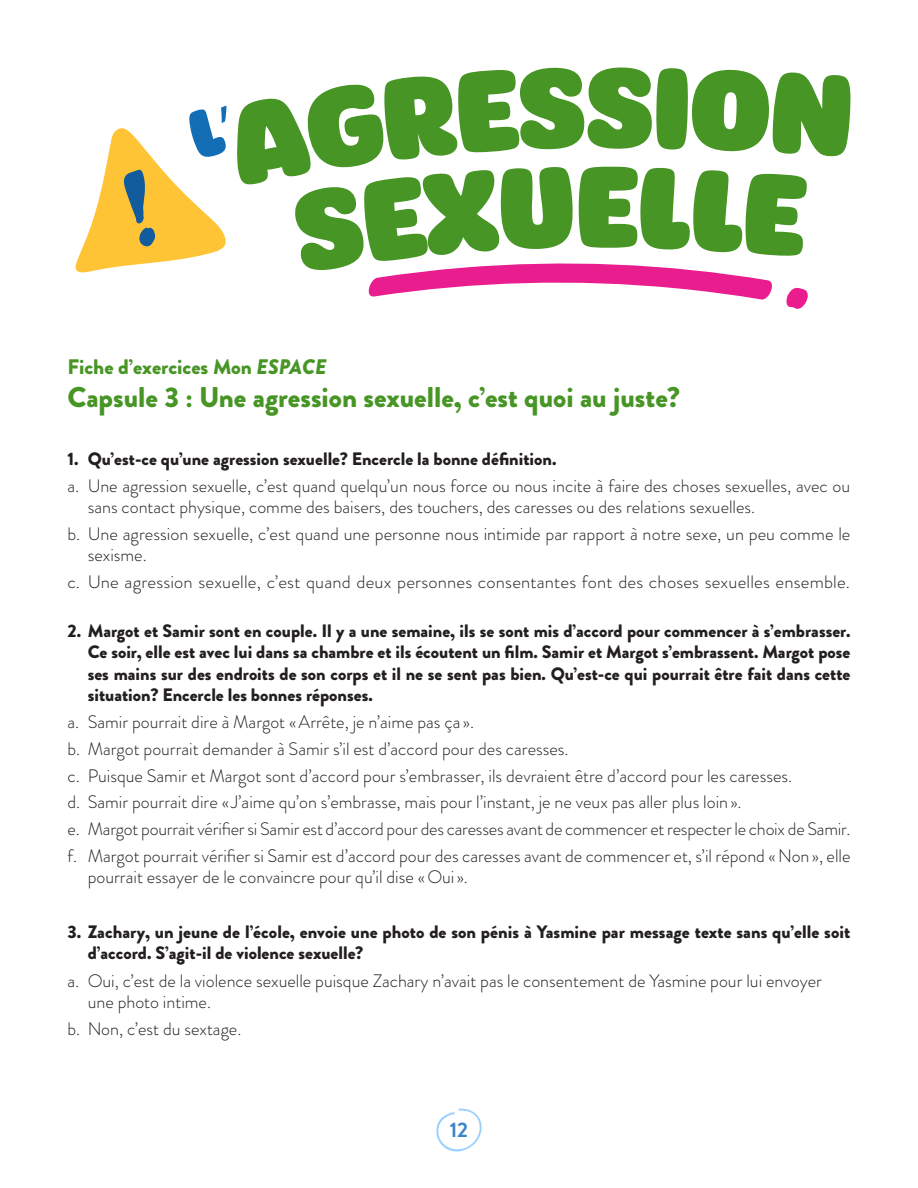
<style>
.page{position:relative;width:918px;height:1188px;background:#fff}
.page>*{position:absolute;margin:0;border:0;box-sizing:border-box;transform-origin:0 0}
.t1{font:900 28.5px "Brandon Grotesque";color:#479525}
.t2{font:900 21px "Brandon Grotesque";color:#479525}
.t3{font:700 21px "Brandon Grotesque";color:#3d85c6}
.t4{font:300 18px/21px "Brandon Grotesque";color:#231f20}
.t5{font:900 18px/21.6px "Brandon Grotesque";color:#231f20;text-align:justify}
.s1{font-style:italic}
</style>
<div class="page">
<svg style="left:436px;top:1108px;width:46px;height:44px"></svg>
<svg style="left:75px;top:105px;width:152px;height:168px"></svg>
<svg style="left:237px;top:67px;width:614px;height:242px"></svg>
<p class="t2" style="left:68px;top:352px;width:260px">Fiche d’exercices Mon <span class="s1">ESPACE</span></p>
<p class="t1" style="left:68px;top:377px;width:614px">Capsule 3 : Une agression sexuelle, c’est quoi au juste?</p>
<p class="t5" style="left:68px;top:448px;width:490px">1. Qu’est-ce qu’une agression sexuelle? Encercle la bonne définition.</p>
<p class="t4" style="left:88px;top:475px;width:764px;text-indent:-20px">a. Une agression sexuelle, c’est quand quelqu’un nous force ou nous incite à faire des choses sexuelles, avec ou sans contact physique, comme des baisers, des touchers, des caresses ou des relations sexuelles.</p>
<p class="t4" style="left:88px;top:523px;width:764px;text-indent:-20px">b. Une agression sexuelle, c’est quand une personne nous intimide par rapport à notre sexe, un peu comme le sexisme.</p>
<p class="t4" style="left:68px;top:571px;width:784px">c. Une agression sexuelle, c’est quand deux personnes consentantes font des choses sexuelles ensemble.</p>
<p class="t5" style="left:88px;top:620px;width:764px;text-indent:-20px">2. Margot et Samir sont en couple. Il y a une semaine, ils se sont mis d’accord pour commencer à s’embrasser.<br>Ce soir, elle est avec lui dans sa chambre et ils écoutent un film. Samir et Margot s’embrassent. Margot pose ses mains sur des endroits de son corps et il ne se sent pas bien. Qu’est-ce qui pourrait être fait dans cette situation? Encercle les bonnes réponses.</p>
<p class="t4" style="left:68px;top:712px;width:408px">a. Samir pourrait dire à Margot «Arrête, je n’aime pas ça ».</p>
<p class="t4" style="left:68px;top:738px;width:502px">b. Margot pourrait demander à Samir s’il est d’accord pour des caresses.</p>
<p class="t4" style="left:68px;top:765px;width:726px">c. Puisque Samir et Margot sont d’accord pour s’embrasser, ils devraient être d’accord pour les caresses.</p>
<p class="t4" style="left:68px;top:792px;width:676px">d. Samir pourrait dire « J’aime qu’on s’embrasse, mais pour l’instant, je ne veux pas aller plus loin ».</p>
<p class="t4" style="left:68px;top:818px;width:784px">e. Margot pourrait vérifier si Samir est d’accord pour des caresses avant de commencer et respecter le choix de Samir.</p>
<p class="t4" style="left:88px;top:845px;width:764px;line-height:21.6px;text-indent:-20px">f. Margot pourrait vérifier si Samir est d’accord pour des caresses avant de commencer et, s’il répond «Non », elle pourrait essayer de le convaincre pour qu’il dise «Oui ».</p>
<p class="t5" style="left:88px;top:921px;width:764px;text-indent:-20px">3. Zachary, un jeune de l’école, envoie une photo de son pénis à Yasmine par message texte sans qu’elle soit d’accord. S’agit-il de violence sexuelle?</p>
<p class="t4" style="left:88px;top:970px;width:736px;line-height:21.6px;text-indent:-20px">a. Oui, c’est de la violence sexuelle puisque Zachary n’avait pas le consentement de Yasmine pour lui envoyer une photo intime.</p>
<p class="t4" style="left:68px;top:1019px;width:175px">b. Non, c’est du sextage.</p>
<p class="t3" style="left:450px;top:1115px;width:20px">12</p>
</div>
